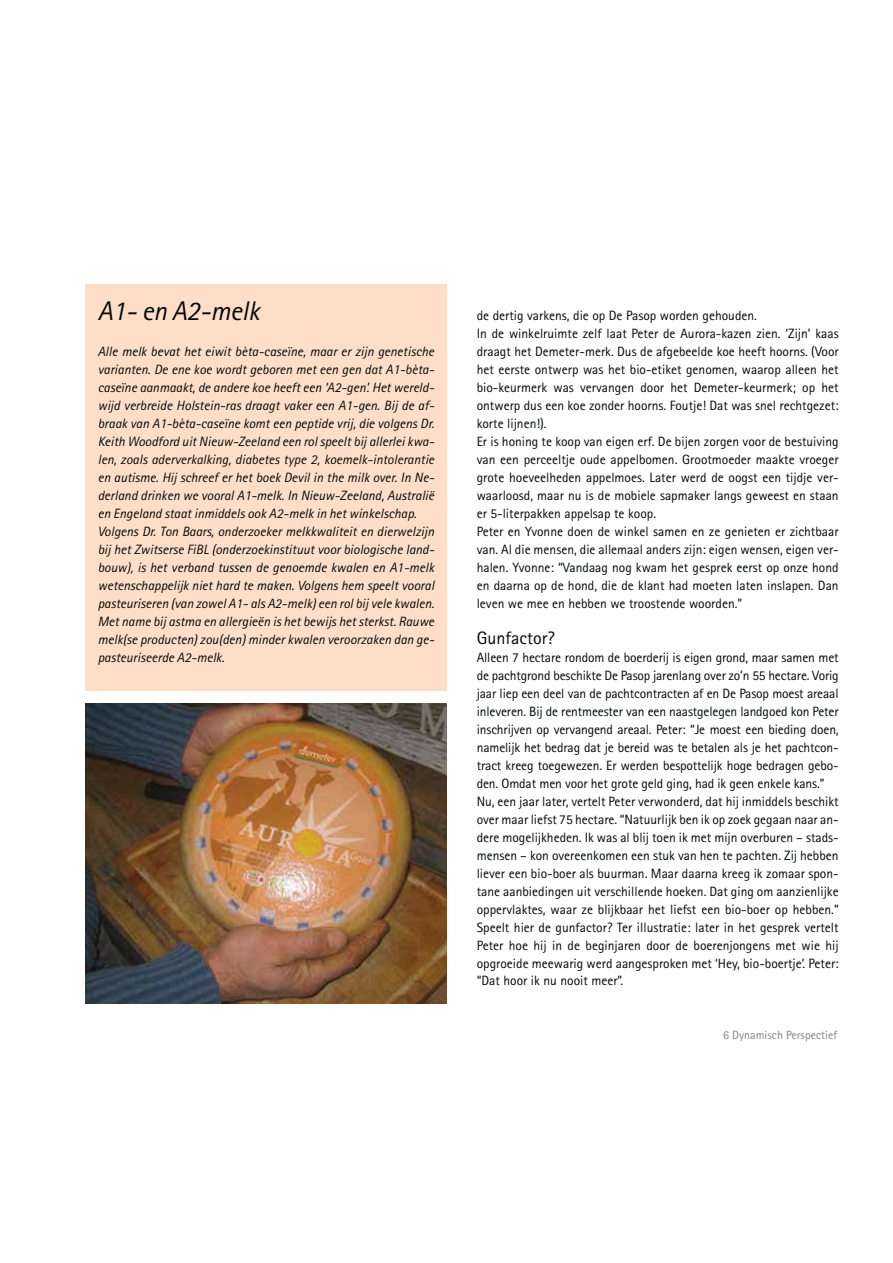
<style>
.page{position:relative;width:893px;height:1263px;background:#fff}
.page>*{position:absolute;margin:0;border:0;box-sizing:border-box;transform-origin:0 0}
.t1{font:italic 27px "Rotis Sans Serif";letter-spacing:-.01em;color:#040809}
.t2{font:18px "Rotis Sans Serif";color:#040809}
.t3{font:13.5px/18px "Rotis Sans Serif";color:#040809}
.t4{font:italic 13.5px/18px "Rotis Sans Serif";color:#040809}
.t5{font:12px "Rotis Sans Serif";color:#818282}
</style>
<div class="page">
<img style="left:85px;top:704px;width:362px;height:300px">
<div style="left:85px;top:285px;width:362px;height:406px;background:#fedec6"></div>
<h1 class="t1" style="left:98px;top:301px;width:163px">A1- en A2-melk</h1>
<p class="t4" style="left:98px;top:344px;width:338px">Alle melk bevat het eiwit bèta-caseïne, maar er zijn genetische varianten. De ene koe wordt geboren met een gen dat A1-bèta&shy;caseïne aanmaakt, de andere koe heeft een ‘A2-gen’. Het wereld&shy;wijd verbreide Holstein-ras draagt vaker een A1-gen. Bij de af&shy;braak van A1-bèta-caseïne komt een peptide vrij, die volgens Dr.<br>Keith Woodford uit Nieuw-Zeeland een rol speelt bij allerlei kwa&shy;len, zoals aderverkalking, diabetes type 2, koemelk-intolerantie en autisme. Hij schreef er het boek Devil in the milk over. In Ne&shy;derland drinken we vooral A1-melk. In Nieuw-Zeeland, Australië en Engeland staat inmiddels ook A2-melk in het winkelschap.<br>Volgens Dr. Ton Baars, onderzoeker melkkwaliteit en dierwelzijn bij het Zwitserse FiBL (onderzoekinstituut voor biologische land&shy;bouw), is het verband tussen de genoemde kwalen en A1-melk wetenschappelijk niet hard te maken. Volgens hem speelt vooral pasteuriseren (van zowel A1- als A2-melk) een rol bij vele kwalen.<br>Met name bij astma en allergieën is het bewijs het sterkst. Rauwe melk(se producten) zou(den) minder kwalen veroorzaken dan ge&shy;pasteuriseerde A2-melk.</p>
<p class="t3" style="left:477px;top:308px;width:363px">de dertig varkens, die op De Pasop worden gehouden.<br>In de winkelruimte zelf laat Peter de Aurora-kazen zien. ‘Zijn’ kaas draagt het Demeter-merk. Dus de afgebeelde koe heeft hoorns. (Voor het eerste ontwerp was het bio-etiket genomen, waarop alleen het bio-keurmerk was vervangen door het Demeter-keurmerk; op het ontwerp dus een koe zonder hoorns. Foutje! Dat was snel rechtgezet: korte lijnen!).<br>Er is honing te koop van eigen erf. De bijen zorgen voor de bestuiving van een perceeltje oude appelbomen. Grootmoeder maakte vroeger grote hoeveelheden appelmoes. Later werd de oogst een tijdje ver&shy;waarloosd, maar nu is de mobiele sapmaker langs geweest en staan er 5-literpakken appelsap te koop.<br>Peter en Yvonne doen de winkel samen en ze genieten er zichtbaar van. Al die mensen, die allemaal anders zijn: eigen wensen, eigen ver&shy;halen. Yvonne: “Vandaag nog kwam het gesprek eerst op onze hond en daarna op de hond, die de klant had moeten laten inslapen. Dan leven we mee en hebben we troostende woorden.”</p>
<h2 class="t2" style="left:477px;top:631px;width:79px">Gunfactor?</h2>
<p class="t3" style="left:477px;top:650px;width:363px">Alleen 7 hectare rondom de boerderij is eigen grond, maar samen met de pachtgrond beschikte De Pasop jarenlang over zo’n 55 hectare. Vorig jaar liep een deel van de pachtcontracten af en De Pasop moest areaal inleveren. Bij de rentmeester van een naastgelegen landgoed kon Peter inschrijven op vervangend areaal. Peter: “Je moest een bieding doen, namelijk het bedrag dat je bereid was te betalen als je het pachtcon&shy;tract kreeg toegewezen. Er werden bespottelijk hoge bedragen gebo&shy;den. Omdat men voor het grote geld ging, had ik geen enkele kans.” Nu, een jaar later, vertelt Peter verwonderd, dat hij inmiddels beschikt over maar liefst 75 hectare. “Natuurlijk ben ik op zoek gegaan naar an&shy;dere mogelijkheden. Ik was al blij toen ik met mijn overburen – stads&shy;mensen – kon overeenkomen een stuk van hen te pachten. Zij hebben liever een bio-boer als buurman. Maar daarna kreeg ik zomaar spon&shy;tane aanbiedingen uit verschillende hoeken. Dat ging om aanzienlijke oppervlaktes, waar ze blijkbaar het liefst een bio-boer op hebben.” Speelt hier de gunfactor? Ter illustratie: later in het gesprek vertelt Peter hoe hij in de beginjaren door de boerenjongens met wie hij opgroeide meewarig werd aangesproken met ‘Hey, bio-boertje’. Peter: “Dat hoor ik nu nooit meer”.</p>
<p class="t5" style="left:723px;top:1031px;width:116px">6 Dynamisch Perspectief</p>
</div>
